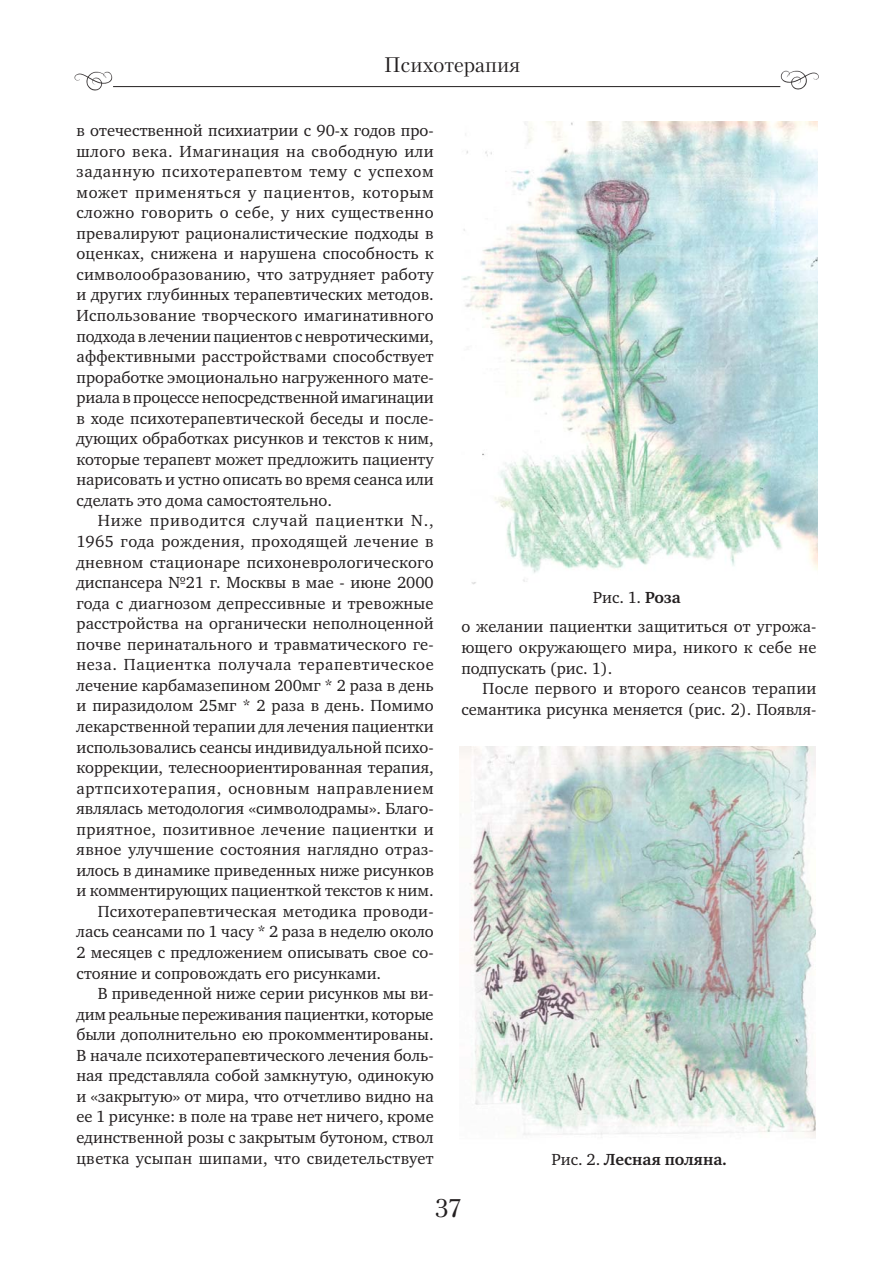
<style>
.page{position:relative;width:893px;height:1263px;background:#fff}
.page>*{position:absolute;margin:0;border:0;box-sizing:border-box;transform-origin:0 0}
.t1{font:25.5px "Petersburg C";color:#231f20}
.t2{font:21px "Petersburg C";color:#231f20}
.t3{font:16.5px/20.5px "Charter C";color:#231f20;text-align:justify}
.t4{font:16.5px "Charter C";letter-spacing:.02em;color:#231f20}
.t5{font:16.5px "Charter C";letter-spacing:.035em;color:#231f20}
.t6{font:16.5px "Charter C";letter-spacing:.04em;color:#231f20}
.t7{font:16.5px "Charter C";letter-spacing:.025em;color:#231f20}
.t8{font:16.5px "Charter C";letter-spacing:.03em;color:#231f20}
.t9{font:16.5px "Charter C";letter-spacing:.05em;color:#231f20}
.t10{font:700 16.5px "Charter C";color:#231f20}
.s1{font-weight:700}
.s2{font-weight:400}
</style>
<div class="page">
<img style="left:74px;top:71px;width:39px;height:20px">
<img style="left:780px;top:70px;width:39px;height:20px">
<hr style="left:113px;top:86px;width:667px;height:1px;background:#231f20">
<img style="left:461px;top:121px;width:356px;height:464px">
<img style="left:459px;top:747px;width:357px;height:391px">
<p class="t2" style="left:384px;top:52px;width:138px">Психотерапия</p>
<p class="t3" style="left:76px;top:122px;width:359px">в отечественной психиатрии с 90-х годов про&shy;шлого века. Имагинация на свободную или заданную психотерапевтом тему с успехом может применяться у пациентов, которым сложно говорить о себе, у них существенно превалируют рационалистические подходы в оценках, снижена и нарушена способность к символообразованию, что затрудняет работу и других глубинных терапевтических методов.<br>Использование творческого имагинативного подхода в лечении пациентов с невротическими, аффективными расстройствами способствует проработке эмоционально нагруженного мате&shy;риала в процессе непосредственной имагинации в ходе психотерапевтической беседы и после&shy;дующих обработках рисунков и текстов к ним, которые терапевт может предложить пациенту нарисовать и устно описать во время сеанса или сделать это дома самостоятельно.</p>
<p class="t9" style="left:98px;top:515px;width:337px">Ниже приводится случай пациентки N.,</p>
<p class="t8" style="left:76px;top:535px;width:359px">1965 года рождения, проходящей лечение в</p>
<p class="t4" style="left:76px;top:556px;width:359px">дневном стационаре психоневрологического</p>
<p class="t3" style="left:76px;top:574px;width:359px">диспансера №21 г. Москвы в мае - июне 2000</p>
<p class="t3" style="left:76px;top:595px;width:359px">года с диагнозом депрессивные и тревожные</p>
<p class="t3" style="left:76px;top:615px;width:359px">расстройства на органически неполноценной</p>
<p class="t3" style="left:76px;top:636px;width:359px">почве перинатального и травматического ге-</p>
<p class="t5" style="left:76px;top:659px;width:359px">неза. Пациентка получала терапевтическое</p>
<p class="t3" style="left:76px;top:677px;width:359px">лечение карбамазепином 200мг * 2 раза в день</p>
<p class="t3" style="left:76px;top:697px;width:359px">и пиразидолом 25мг * 2 раза в день. Помимо</p>
<p class="t3" style="left:76px;top:718px;width:359px">лекарственной терапии для лечения пациентки</p>
<p class="t3" style="left:76px;top:738px;width:359px">использовались сеансы индивидуальной психо-</p>
<p class="t3" style="left:76px;top:759px;width:359px">коррекции, телесноориентированная терапия,</p>
<p class="t6" style="left:76px;top:782px;width:359px">артпсихотерапия, основным направлением</p>
<p class="t3" style="left:76px;top:800px;width:359px">являлась методология «символодрамы». Благо-</p>
<p class="t7" style="left:76px;top:823px;width:359px">приятное, позитивное лечение пациентки и</p>
<p class="t4" style="left:76px;top:844px;width:359px">явное улучшение состояния наглядно отраз-</p>
<p class="t3" style="left:76px;top:862px;width:359px">илось в динамике приведенных ниже рисунков</p>
<p class="t3" style="left:76px;top:882px;width:359px">и комментирующих пациенткой текстов к ним.</p>
<p class="t4" style="left:98px;top:905px;width:337px">Психотерапевтическая методика проводи-</p>
<p class="t3" style="left:76px;top:923px;width:359px">лась сеансами по 1 часу * 2 раза в неделю около</p>
<p class="t3" style="left:76px;top:944px;width:359px">2 месяцев с предложением описывать свое со-</p>
<p class="t3" style="left:76px;top:964px;width:306px">стояние и сопровождать его рисунками.</p>
<p class="t3" style="left:98px;top:985px;width:337px">В приведенной ниже серии рисунков мы ви-</p>
<p class="t3" style="left:76px;top:1006px;width:359px">дим реальные переживания пациентки, которые</p>
<p class="t3" style="left:76px;top:1026px;width:359px">были дополнительно ею прокомментированы.</p>
<p class="t3" style="left:76px;top:1047px;width:359px">В начале психотерапевтического лечения боль-</p>
<p class="t3" style="left:76px;top:1067px;width:359px">ная представляла собой замкнутую, одинокую</p>
<p class="t3" style="left:76px;top:1088px;width:359px">и «закрытую» от мира, что отчетливо видно на</p>
<p class="t3" style="left:76px;top:1108px;width:359px">ее 1 рисунке: в поле на траве нет ничего, кроме</p>
<p class="t3" style="left:76px;top:1129px;width:359px">единственной розы с закрытым бутоном, ствол</p>
<p class="t4" style="left:76px;top:1152px;width:359px">цветка усыпан шипами, что свидетельствует</p>
<p class="t3" style="left:593px;top:589px;width:90px">Рис. 1. <span class="s1">Роза</span></p>
<p class="t3" style="left:461px;top:618px;width:357px">о желании пациентки защититься от угрожа&shy;ющего окружающего мира, никого к себе не подпускать (рис. 1).</p>
<p class="t3" style="left:461px;top:680px;width:357px;text-align:right">После первого и второго сеансов терапии семантика рисунка меняется (рис. 2). Появля-</p>
<p class="t10" style="left:551px;top:1151px;width:177px"><span class="s2">Рис. 2.</span> Лесная поляна.</p>
<h1 class="t1" style="left:435px;top:1193px;width:28px">37</h1>
</div>
